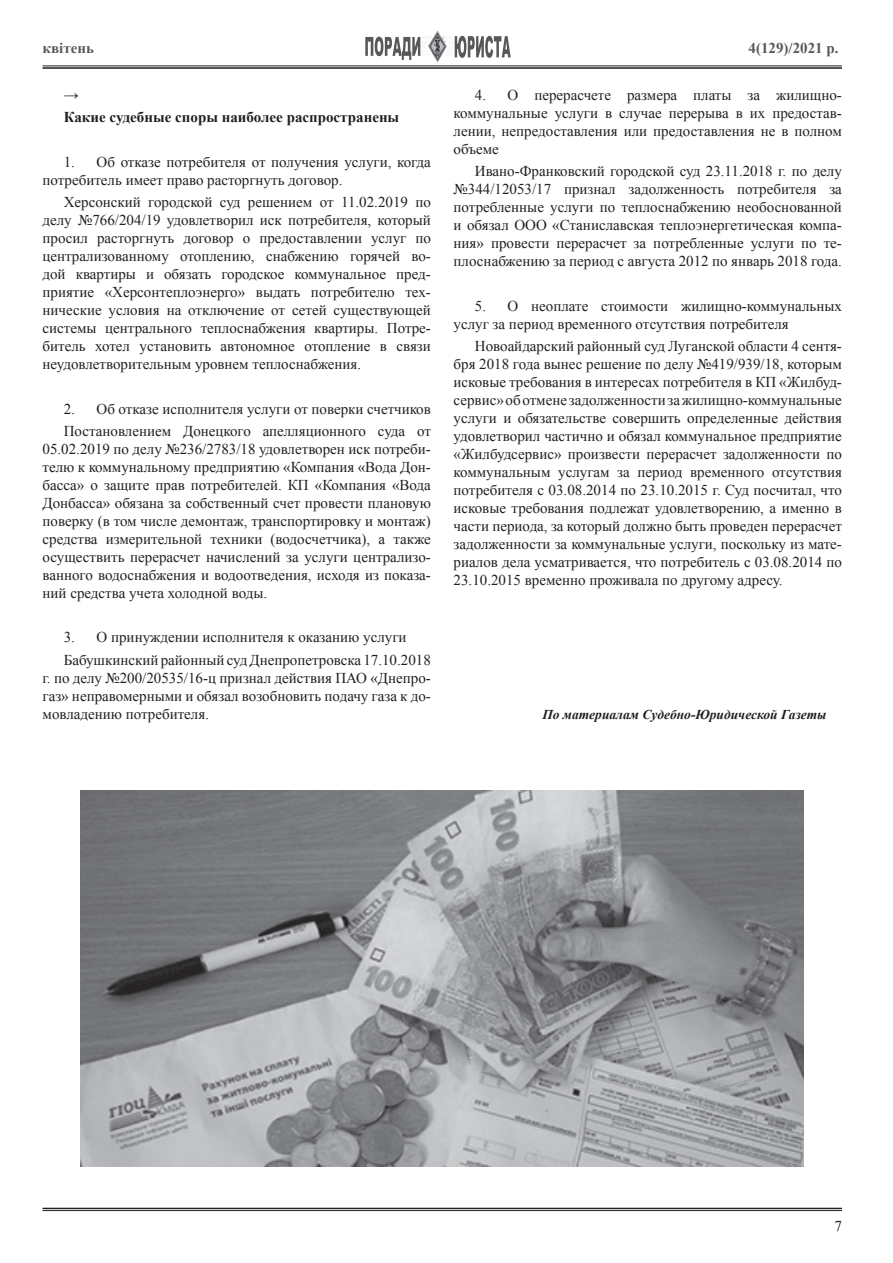
<style>
.page{position:relative;width:893px;height:1263px;background:#fff}
.page>*{position:absolute;margin:0;border:0;box-sizing:border-box;transform-origin:0 0}
.t1{font:15px/18px "Times New Roman";color:#231f20;text-align:justify}
.t2{font:700 15px "Times New Roman";color:#231f20}
.t3{font:700 15px "Times New Roman";color:#57585a}
.t4{font:italic 700 13.5px "Times New Roman";color:#231f20}
</style>
<div class="page">
<hr style="left:43px;top:67px;width:799px;height:2px;background:#231f20">
<hr style="left:43px;top:1208px;width:799px;height:1px;background:#231f20">
<hr style="left:43px;top:66px;width:799px;height:1px;background:#231f20">
<hr style="left:43px;top:1210px;width:799px;height:1px;background:#231f20">
<svg style="left:455px;top:36px;width:56px;height:22px"></svg>
<svg style="left:365px;top:37px;width:55px;height:23px"></svg>
<img style="left:422px;top:31px;width:25px;height:32px">
<img style="left:81px;top:791px;width:723px;height:375px">
<p class="t3" style="left:43px;top:37px;width:53px">квітень</p>
<p class="t3" style="left:749px;top:37px;width:91px">4(129)/2021 р.</p>
<p class="t1" style="left:64px;top:86px;width:16px">→</p>
<p class="t2" style="left:64px;top:107px;width:337px">Какие судебные споры наиболее распространены</p>
<p class="t1" style="left:43px;top:153px;width:390px;text-indent:21px">1. Об отказе потребителя от получения услуги, когда потребитель имеет право расторгнуть договор.</p>
<p class="t1" style="left:43px;top:193px;width:390px;text-indent:21px">Херсонский городской суд решением от 11.02.2019 по делу №766/204/19 удовлетворил иск потребителя, который просил расторгнуть договор о предоставлении услуг по централизованному отоплению, снабжению горячей во&shy;дой квартиры и обязать городское коммунальное пред&shy;приятие «Херсонтеплоэнерго» выдать потребителю тех&shy;нические условия на отключение от сетей существующей системы центрального теплоснабжения квартиры. Потре&shy;битель хотел установить автономное отопление в связи неудовлетворительным уровнем теплоснабжения.</p>
<p class="t1" style="left:64px;top:397px;width:369px;line-height:22.2px">2. Об отказе исполнителя услуги от поверки счетчиков<br>Постановлением Донецкого апелляционного суда от</p>
<p class="t1" style="left:43px;top:440px;width:390px">05.02.2019 по делу №236/2783/18 удовлетворен иск потреби&shy;телю к коммунальному предприятию «Компания «Вода Дон&shy;басса» о защите прав потребителей. КП «Компания «Вода Донбасса» обязана за собственный счет провести плановую поверку (в том числе демонтаж, транспортировку и монтаж) средства измерительной техники (водосчетчика), а также осуществить перерасчет начислений за услуги централизо&shy;ванного водоснабжения и водоотведения, исходя из показа&shy;ний средства учета холодной воды.</p>
<p class="t1" style="left:64px;top:626px;width:369px;line-height:22.2px">3. О принуждении исполнителя к оказанию услуги<br>Бабушкинский районный суд Днепропетровска 17.10.2018</p>
<p class="t1" style="left:43px;top:668px;width:390px">г. по делу №200/20535/16-ц признал действия ПАО «Днепро&shy;газ» неправомерными и обязал возобновить подачу газа к до&shy;мовладению потребителя.</p>
<p class="t1" style="left:454px;top:86px;width:390px;text-indent:21px">4. О перерасчете размера платы за жилищно&shy;коммунальные услуги в случае перерыва в их предостав&shy;лении, непредоставления или предоставления не в полном объеме</p>
<p class="t1" style="left:454px;top:162px;width:390px;text-indent:21px">Ивано-Франковский городской суд 23.11.2018 г. по делу №344/12053/17 признал задолженность потребителя за потребленные услуги по теплоснабжению необоснованной и обязал ООО «Станиславская теплоэнергетическая компа&shy;ния» провести перерасчет за потребленные услуги по те&shy;плоснабжению за период с августа 2012 по январь 2018 года.</p>
<p class="t1" style="left:454px;top:297px;width:390px;text-indent:21px">5. О неоплате стоимости жилищно-коммунальных услуг за период временного отсутствия потребителя</p>
<p class="t1" style="left:454px;top:337px;width:390px;text-indent:21px">Новоайдарский районный суд Луганской области 4 сентя&shy;бря 2018 года вынес решение по делу №419/939/18, которым исковые требования в интересах потребителя в КП «Жилбуд&shy;сервис» об отмене задолженности за жилищно-коммунальные услуги и обязательстве совершить определенные действия удовлетворил частично и обязал коммунальное предприятие «Жилбудсервис» произвести перерасчет задолженности по коммунальным услугам за период временного отсутствия потребителя с 03.08.2014 по 23.10.2015 г. Суд посчитал, что исковые требования подлежат удовлетворению, а именно в части периода, за который должно быть проведен перерасчет задолженности за коммунальные услуги, поскольку из мате&shy;риалов дела усматривается, что потребитель с 03.08.2014 по 23.10.2015 временно проживала по другому адресу.</p>
<p class="t4" style="left:542px;top:705px;width:286px">По материалам Судебно-Юридической Газеты</p>
<p class="t1" style="left:834px;top:1216px;width:9px">7</p>
</div>
